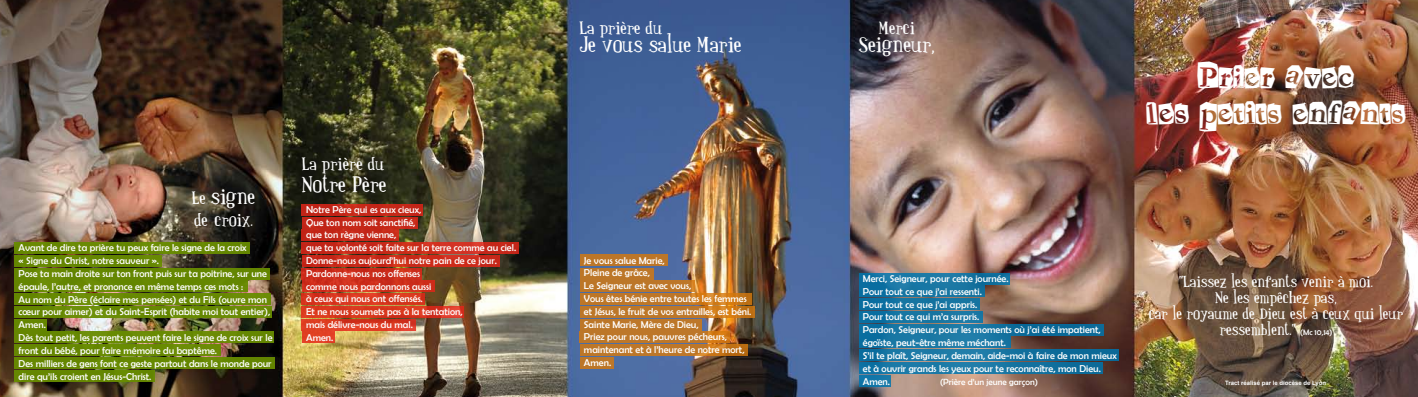
<style>
.page{position:relative;width:1418px;height:397px;background:#fff}
.page>*{position:absolute;margin:0;border:0;box-sizing:border-box;transform-origin:0 0}
.t1{font:30px/36px "Fanzine";color:#fff;text-align:center}
.t2{font:22px "Paquita";color:#fff}
.t3{font:18px "Paquita";color:#fff}
.t4{font:16px/16px "Paquita";color:#fff;text-align:center}
.t5{font:10px/12.8px "Berlin Sans FB";color:#fff}
.t6{font:9px "Berlin Sans FB";color:#fff}
.t7{font:700 6px "Arial";color:#fff}
.s1{font-size:18px}
.s2{font-family:"Berlin Sans FB";font-size:8px}
</style>
<div class="page">
<img style="left:0;top:0;width:1417px;height:397px">
<div style="left:302px;top:217px;width:116px;height:11px;background:#c42618"></div>
<div style="left:302px;top:204px;width:121px;height:11px;background:#c32517"></div>
<div style="left:302px;top:230px;width:97px;height:11px;background:#c42618"></div>
<svg style="left:302px;top:242px;width:217px;height:12px;background:#c92b1c"></svg>
<div style="left:302px;top:255px;width:197px;height:11px;background:#c82a19"></div>
<svg style="left:302px;top:268px;width:120px;height:11px"></svg>
<div style="left:302px;top:281px;width:132px;height:11px;background:#d02f1b"></div>
<div style="left:302px;top:293px;width:123px;height:12px;background:#d93820"></div>
<svg style="left:302px;top:306px;width:162px;height:11px;background:#d93720"></svg>
<svg style="left:302px;top:319px;width:114px;height:11px"></svg>
<div style="left:302px;top:332px;width:32px;height:11px;background:#e24124"></div>
<div style="left:580px;top:255px;width:87px;height:11px;background:#bc7628"></div>
<div style="left:580px;top:281px;width:114px;height:11px;background:#bc7629"></div>
<div style="left:580px;top:268px;width:73px;height:11px;background:#bc7628"></div>
<svg style="left:580px;top:293px;width:171px;height:12px;background:#c37824"></svg>
<svg style="left:580px;top:306px;width:174px;height:12px;background:#c17724"></svg>
<div style="left:580px;top:319px;width:121px;height:11px;background:#bd7729"></div>
<svg style="left:580px;top:332px;width:150px;height:11px;background:#c07726"></svg>
<svg style="left:580px;top:344px;width:167px;height:12px;background:#be7624"></svg>
<div style="left:580px;top:357px;width:33px;height:11px;background:#bc7628"></div>
<svg style="left:859px;top:298px;width:121px;height:12px"></svg>
<svg style="left:859px;top:286px;width:125px;height:11px"></svg>
<svg style="left:859px;top:311px;width:123px;height:11px"></svg>
<svg style="left:859px;top:324px;width:244px;height:11px;background:#11709e"></svg>
<svg style="left:859px;top:337px;width:152px;height:11px;background:#1877a4"></svg>
<svg style="left:859px;top:349px;width:260px;height:12px;background:#1472a0"></svg>
<svg style="left:859px;top:362px;width:243px;height:11px;background:#1674a2"></svg>
<div style="left:859px;top:375px;width:31px;height:11px;background:#1277a8"></div>
<svg style="left:859px;top:273px;width:150px;height:11px;background:#1674a2"></svg>
<div style="left:14px;top:255px;width:148px;height:11px;background:#688c00"></div>
<div style="left:14px;top:268px;width:255px;height:11px;background:#688c00"></div>
<div style="left:14px;top:281px;width:234px;height:11px;background:#688c00"></div>
<div style="left:14px;top:293px;width:256px;height:12px;background:#688c00"></div>
<div style="left:14px;top:306px;width:258px;height:11px;background:#688c00"></div>
<div style="left:14px;top:319px;width:33px;height:11px;background:#688c00"></div>
<div style="left:14px;top:332px;width:260px;height:11px;background:#688c00"></div>
<div style="left:14px;top:344px;width:207px;height:12px;background:#688c00"></div>
<div style="left:14px;top:357px;width:261px;height:11px;background:#688c00"></div>
<div style="left:14px;top:370px;width:141px;height:12px;background:#688c00"></div>
<div style="left:14px;top:242px;width:235px;height:12px;background:#688c00"></div>
<h2 class="t2" style="left:192px;top:184px;width:65px"><span class="s1">Le</span> signe</h2>
<h3 class="t3" style="left:194px;top:209px;width:61px">de croix.</h3>
<p class="t5" style="left:19px;top:242px;width:255px">Avant de dire ta prière tu peux faire le signe de la croix<br>« Signe du Christ, notre sauveur ».<br>Pose ta main droite sur ton front puis sur ta poitrine, sur une épaule, l’autre, et prononce en même temps ces mots :<br>Au nom du Père (éclaire mes pensées) et du Fils (ouvre mon cœur pour aimer) et du Saint-Esprit (habite moi tout entier), Amen.<br>Dès tout petit, les parents peuvent faire le signe de croix sur le front du bébé, pour faire mémoire du baptême.<br>Des milliers de gens font ce geste partout dans le monde pour dire qu’ils croient en Jésus-Christ.</p>
<h3 class="t3" style="left:302px;top:154px;width:84px">La prière du</h3>
<h2 class="t2" style="left:302px;top:172px;width:86px">Notre Père</h2>
<p class="t5" style="left:306px;top:203px;width:211px">Notre Père qui es aux cieux,<br>Que ton nom soit sanctifié,<br>que ton règne vienne,<br>que ta volonté soit faite sur la terre comme au ciel.<br>Donne-nous aujourd’hui notre pain de ce jour.<br>Pardonne-nous nos offenses<br>comme nous pardonnons aussi<br>à ceux qui nous ont offensés.<br>Et ne nous soumets pas à la tentation,<br>mais délivre-nous du mal.<br>Amen.</p>
<h3 class="t3" style="left:579px;top:17px;width:84px">La prière du</h3>
<h2 class="t2" style="left:579px;top:32px;width:164px">Je vous salue Marie</h2>
<p class="t5" style="left:584px;top:254px;width:169px">Je vous salue Marie,<br>Pleine de grâce,<br>Le Seigneur est avec vous,<br>Vous êtes bénie entre toutes les femmes et Jésus, le fruit de vos entrailles, est béni.<br>Sainte Marie, Mère de Dieu,<br>Priez pour nous, pauvres pécheurs, maintenant et à l’heure de notre mort,<br>Amen.</p>
<h3 class="t3" style="left:879px;top:17px;width:37px">Merci</h3>
<h2 class="t2" style="left:858px;top:32px;width:78px">Seigneur,</h2>
<h1 class="t1" style="left:1146px;top:60px;width:261px">Prier avec<br>les petits enfants</h1>
<p class="t5" style="left:862px;top:272px;width:255px">Merci, Seigneur, pour cette journée.<br>Pour tout ce que j’ai ressenti.<br>Pour tout ce que j’ai appris.<br>Pour tout ce qui m’a surpris.<br>Pardon, Seigneur, pour les moments où j’ai été impatient, égoïste, peut-être même méchant.<br>S’il te plaît, Seigneur, demain, aide-moi à faire de mon mieux et à ouvrir grands les yeux pour te reconnaître, mon Dieu.<br>Amen.</p>
<p class="t6" style="left:940px;top:376px;width:99px">(Prière d’un jeune garçon)</p>
<h3 class="t4" style="left:1148px;top:274px;width:256px">"Laissez les enfants venir à moi.<br>Ne les empêchez pas,<br>car le royaume de Dieu est à ceux qui leur ressemblent." <span class="s2">(Mc 10,14)</span></h3>
<p class="t7" style="left:1224px;top:379px;width:103px">Tract réalisé par le diocèse de Lyon</p>
</div>
